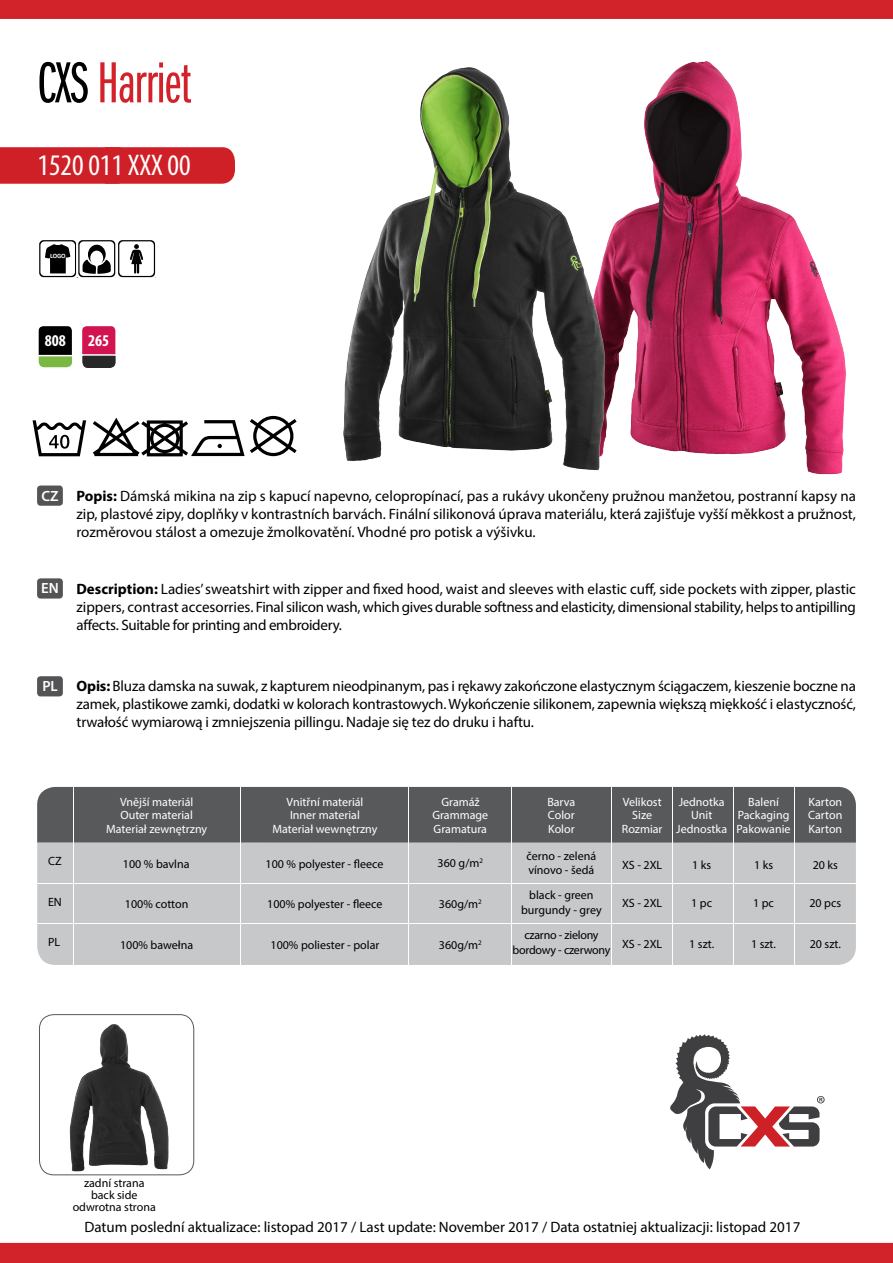
<style>
.page{position:relative;width:893px;height:1263px;background:#fff}
.page>*{position:absolute;margin:0;border:0;box-sizing:border-box;transform-origin:0 0}
.t1{font:60px "Franklin Got Itc DOT Boo Ext Com";letter-spacing:-.01em;color:#d2232a}
.t2{font:condensed 30px "Myriad Pro";color:#fff}
.t3{font:700 condensed 16.5px "Myriad Pro";color:#fff}
.t4{font:15px/18px "Myriad Pro";color:#000;text-align:justify}
.t5{font:600 14.85px "Myriad Pro";color:#fff}
.t6{font:12px/14.4px "Myriad Pro";color:#000;text-align:center}
.t7{font:12px "Myriad Pro";color:#fff}
.t8{font:12px/14.4px "Myriad Pro";letter-spacing:-.02em;color:#000;text-align:center}
.t9{font:700 6.6px "Calibri";color:#fff}
.s1{color:#000}
.s2{font-weight:700}
</style>
<div class="page">
<div style="left:0;top:147px;width:235px;height:37px;background:#cf2027"></div>
<img style="left:618px;top:61px;width:228px;height:414px">
<div style="left:39px;top:326px;width:33px;height:42px;background:#000;border-radius:4px"></div>
<div style="left:82px;top:326px;width:33px;height:42px;background:#d1134f;border-radius:4px"></div>
<svg style="left:38px;top:354px;width:34px;height:14px"></svg>
<svg style="left:82px;top:353px;width:34px;height:15px"></svg>
<img style="left:343px;top:67px;width:275px;height:404px">
<svg style="left:670px;top:1034px;width:155px;height:135px"></svg>
<div style="left:37px;top:485px;width:26px;height:21px;background:#545456;border-radius:3px"></div>
<div style="left:37px;top:578px;width:26px;height:21px;background:#545456;border-radius:3px"></div>
<div style="left:37px;top:676px;width:26px;height:20px;background:#545456;border-radius:3px"></div>
<div style="left:0;top:0;width:893px;height:19px;background:#d2232a"></div>
<div style="left:0;top:1243px;width:893px;height:20px;background:#d2232a"></div>
<svg style="left:33px;top:420px;width:53px;height:36px"></svg>
<svg style="left:93px;top:416px;width:204px;height:40px"></svg>
<svg style="left:39px;top:240px;width:117px;height:38px"></svg>
<img style="left:69px;top:1014px;width:117px;height:161px">
<div style="left:39px;top:1014px;width:155px;height:161px;border:1px solid #58595b;border-radius:14px"></div>
<div style="left:37px;top:787px;width:819px;height:178px;background:#c7c8ca;border-radius:18px"></div>
<div style="left:37px;top:787px;width:819px;height:55px;background:#58595b"></div>
<hr style="left:733px;top:787px;width:1px;height:178px;background:#fff">
<hr style="left:673px;top:787px;width:1px;height:178px;background:#fff">
<hr style="left:611px;top:787px;width:1px;height:178px;background:#fff">
<hr style="left:408px;top:787px;width:1px;height:178px;background:#fff">
<hr style="left:73px;top:787px;width:1px;height:178px;background:#fff">
<hr style="left:37px;top:923px;width:819px;height:1px;background:#fff">
<hr style="left:37px;top:883px;width:819px;height:1px;background:#fff">
<hr style="left:794px;top:787px;width:1px;height:178px;background:#fff">
<hr style="left:511px;top:787px;width:1px;height:178px;background:#fff">
<hr style="left:240px;top:787px;width:1px;height:178px;background:#fff">
<h1 class="t1" style="left:37px;top:51px;width:156px"><span class="s1">CXS</span> Harriet</h1>
<h2 class="t2" style="left:38px;top:147px;width:155px">1520 011 XXX 00</h2>
<p class="t9" style="left:50px;top:251px;width:17px">LOGO</p>
<p class="t3" style="left:45px;top:330px;width:23px">808</p>
<p class="t3" style="left:88px;top:330px;width:23px">265</p>
<p class="t5" style="left:42px;top:486px;width:19px">CZ</p>
<p class="t5" style="left:41px;top:579px;width:19px">EN</p>
<p class="t4" style="left:77px;top:486px;width:781px"><span class="s2">Popis:</span> Dámská mikina na zip s kapucí napevno, celopropínací, pas a rukávy ukončeny pružnou manžetou, postranní kapsy na zip, plastové zipy, doplňky v kontrastních barvách. Finální silikonová úprava materiálu, která zajišťuje vyšší měkkost a pružnost, rozměrovou stálost a omezuje žmolkovatění. Vhodné pro potisk a výšivku.</p>
<p class="t4" style="left:77px;top:579px;width:781px"><span class="s2">Description:</span> Ladies’ sweatshirt with zipper and fixed hood, waist and sleeves with elastic cuff, side pockets with zipper, plastic zippers, contrast accesorries. Final silicon wash, which gives durable softness and elasticity, dimensional stability, helps to antipilling affects. Suitable for printing and embroidery.</p>
<p class="t5" style="left:42px;top:677px;width:17px">PL</p>
<p class="t4" style="left:77px;top:677px;width:781px"><span class="s2">Opis:</span> Bluza damska na suwak, z kapturem nieodpinanym, pas i rękawy zakończone elastycznym ściągaczem, kieszenie boczne na zamek, plastikowe zamki, dodatki w kolorach kontrastowych. Wykończenie silikonem, zapewnia większą miękkość i elastyczność, trwałość wymiarową i zmniejszenia pillingu. Nadaje się tez do druku i haftu.</p>
<p class="t6" style="left:48px;top:854px;width:15px">CZ</p>
<p class="t7" style="left:120px;top:794px;width:75px">Vnější materiál</p>
<p class="t7" style="left:120px;top:808px;width:74px">Outer material</p>
<p class="t7" style="left:106px;top:822px;width:103px">Materiał zewnętrzny</p>
<p class="t6" style="left:123px;top:856px;width:68px">100 % bavlna</p>
<p class="t7" style="left:286px;top:794px;width:78px">Vnitřní materiál</p>
<p class="t7" style="left:290px;top:808px;width:71px">Inner material</p>
<p class="t7" style="left:272px;top:822px;width:106px">Materiał wewnętrzny</p>
<p class="t6" style="left:266px;top:856px;width:119px">100 % polyester - fleece</p>
<p class="t7" style="left:441px;top:794px;width:40px">Gramáž</p>
<p class="t7" style="left:434px;top:821px;width:55px">Gramatura</p>
<p class="t7" style="left:432px;top:808px;width:57px">Grammage</p>
<p class="t6" style="left:438px;top:856px;width:47px">360 g/m<sup>2</sup></p>
<p class="t7" style="left:547px;top:794px;width:30px">Barva</p>
<p class="t7" style="left:548px;top:821px;width:28px">Kolor</p>
<p class="t7" style="left:548px;top:808px;width:28px">Color</p>
<p class="t6" style="left:527px;top:848px;width:71px;text-align:left">černo - zelená vínovo - šedá</p>
<p class="t7" style="left:623px;top:794px;width:40px">Velikost</p>
<p class="t7" style="left:679px;top:794px;width:48px">Jednotka</p>
<p class="t7" style="left:748px;top:794px;width:32px">Balení</p>
<p class="t7" style="left:632px;top:808px;width:21px">Size</p>
<p class="t7" style="left:691px;top:808px;width:23px">Unit</p>
<p class="t7" style="left:738px;top:808px;width:53px">Packaging</p>
<p class="t7" style="left:622px;top:821px;width:42px">Rozmiar</p>
<p class="t7" style="left:676px;top:821px;width:52px">Jednostka</p>
<p class="t7" style="left:736px;top:821px;width:56px">Pakowanie</p>
<p class="t7" style="left:808px;top:794px;width:35px">Karton</p>
<p class="t7" style="left:808px;top:821px;width:35px">Karton</p>
<p class="t7" style="left:808px;top:808px;width:36px">Carton</p>
<p class="t6" style="left:622px;top:858px;width:42px">XS - 2XL</p>
<p class="t6" style="left:692px;top:858px;width:21px">1 ks</p>
<p class="t6" style="left:754px;top:858px;width:21px">1 ks</p>
<p class="t6" style="left:813px;top:858px;width:27px">20 ks</p>
<p class="t6" style="left:48px;top:894px;width:15px">EN</p>
<p class="t6" style="left:125px;top:896px;width:65px">100% cotton</p>
<p class="t6" style="left:267px;top:896px;width:117px">100% polyester - fleece</p>
<p class="t6" style="left:439px;top:896px;width:44px">360g/m<sup>2</sup></p>
<p class="t6" style="left:521px;top:888px;width:82px">black - green burgundy - grey</p>
<p class="t6" style="left:622px;top:896px;width:42px">XS - 2XL</p>
<p class="t6" style="left:691px;top:896px;width:22px">1 pc</p>
<p class="t6" style="left:753px;top:896px;width:22px">1 pc</p>
<p class="t6" style="left:809px;top:896px;width:33px">20 pcs</p>
<p class="t6" style="left:48px;top:935px;width:14px">PL</p>
<p class="t6" style="left:120px;top:937px;width:75px">100% bawełna</p>
<p class="t6" style="left:270px;top:937px;width:110px">100% poliester - polar</p>
<p class="t6" style="left:439px;top:937px;width:44px">360g/m<sup>2</sup></p>
<p class="t8" style="left:512px;top:928px;width:99px">czarno - zielony bordowy - czerwony</p>
<p class="t6" style="left:622px;top:937px;width:42px">XS - 2XL</p>
<p class="t6" style="left:689px;top:937px;width:27px">1 szt.</p>
<p class="t6" style="left:751px;top:937px;width:27px">1 szt.</p>
<p class="t6" style="left:810px;top:937px;width:33px">20 szt.</p>
<p class="t6" style="left:73px;top:1177px;width:85px;line-height:12px">zadní strana back side odwrotna strona</p>
<p class="t4" style="left:84px;top:1218px;width:717px">Datum poslední aktualizace: listopad 2017 / Last update: November 2017 / Data ostatniej aktualizacji: listopad 2017</p>
</div>
